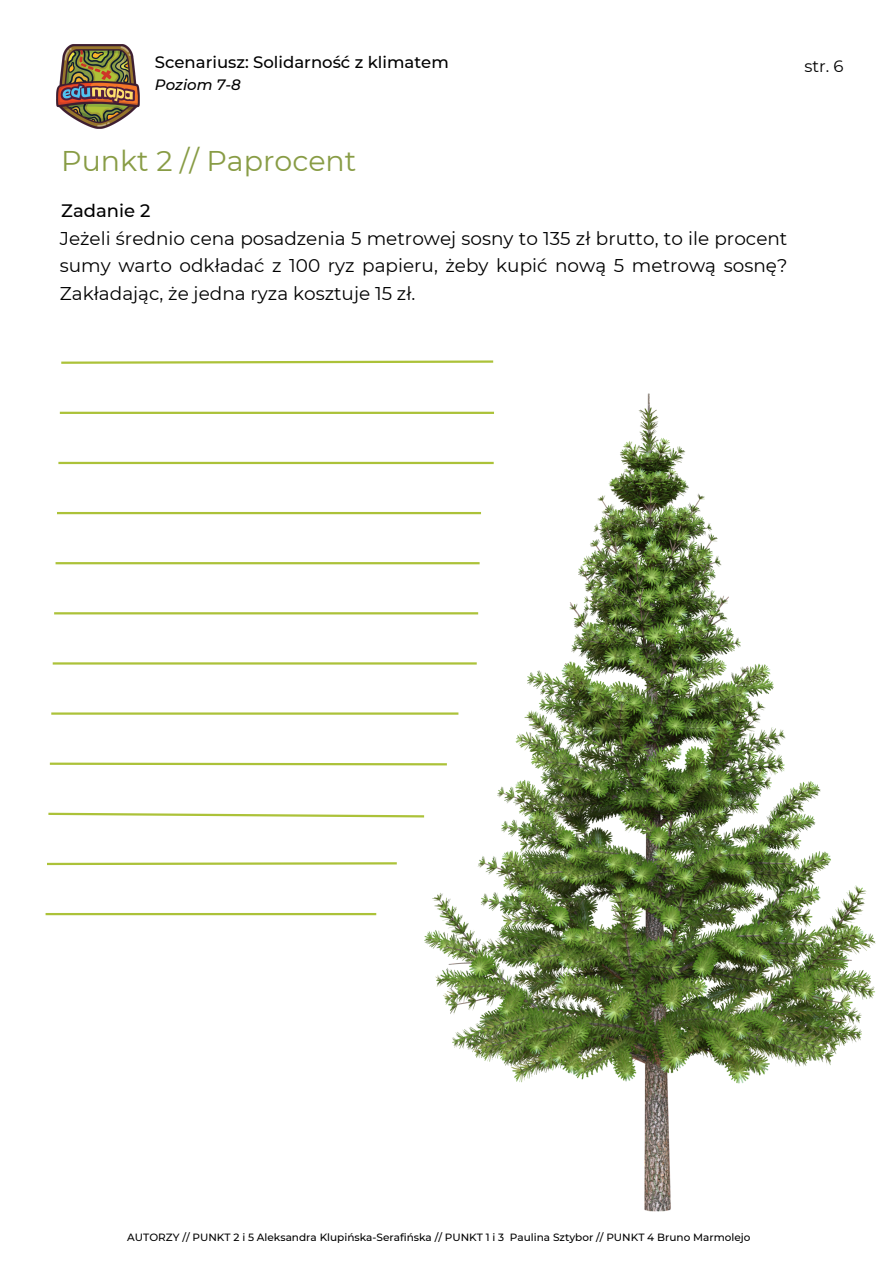
<style>
.page{position:relative;width:893px;height:1264px;background:#fff}
.page>*{position:absolute;margin:0;border:0;box-sizing:border-box;transform-origin:0 0}
.t1{font:28.5px "Montserrat";color:#889c45}
.t2{font:18.45px/27.6px "Montserrat";color:#000;text-align:justify}
.t3{font:500 18px "Montserrat";color:#000}
.t4{font:500 16.5px "Montserrat";color:#000}
.t5{font:16.5px "Montserrat";color:#000}
.t6{font:italic 500 15px "Montserrat";color:#000}
.t7{font:500 10.5px "Montserrat";color:#000}
</style>
<div class="page">
<img style="left:56px;top:44px;width:84px;height:85px">
<img style="left:424px;top:394px;width:451px;height:817px">
<svg style="left:61px;top:360px;width:433px;height:4px"></svg>
<hr style="left:60px;top:412px;width:434px;height:2px;background:#acc239">
<hr style="left:58px;top:462px;width:435px;height:2px;background:#acc239">
<hr style="left:57px;top:512px;width:424px;height:2px;background:#acc239">
<hr style="left:56px;top:562px;width:423px;height:2px;background:#acc239">
<hr style="left:54px;top:612px;width:424px;height:2px;background:#acc239">
<hr style="left:53px;top:662px;width:423px;height:2px;background:#acc239">
<hr style="left:51px;top:712px;width:407px;height:2px;background:#acc239">
<svg style="left:49px;top:761px;width:400px;height:5px"></svg>
<svg style="left:48px;top:811px;width:378px;height:7px"></svg>
<svg style="left:47px;top:862px;width:350px;height:4px"></svg>
<hr style="left:46px;top:913px;width:330px;height:2px;background:#acc239">
<p class="t4" style="left:155px;top:52px;width:295px">Scenariusz: Solidarność z klimatem</p>
<p class="t6" style="left:155px;top:76px;width:88px">Poziom 7-8</p>
<p class="t5" style="left:804px;top:56px;width:41px">str. 6</p>
<p class="t1" style="left:61px;top:143px;width:297px">Punkt 2 // Paprocent</p>
<p class="t3" style="left:61px;top:199px;width:91px">Zadanie 2</p>
<p class="t2" style="left:60px;top:224px;width:729px">Jeżeli średnio cena posadzenia 5 metrowej sosny to 135 zł brutto, to ile procent sumy warto odkładać z 100 ryz papieru, żeby kupić nową 5 metrową sosnę?<br>Zakładając, że jedna ryza kosztuje 15 zł.</p>
<p class="t7" style="left:127px;top:1230px;width:624px">AUTORZY // PUNKT 2 i 5 Aleksandra Klupińska-Serafińska // PUNKT 1 i 3 Paulina Sztybor // PUNKT 4 Bruno Marmolejo</p>
</div>
